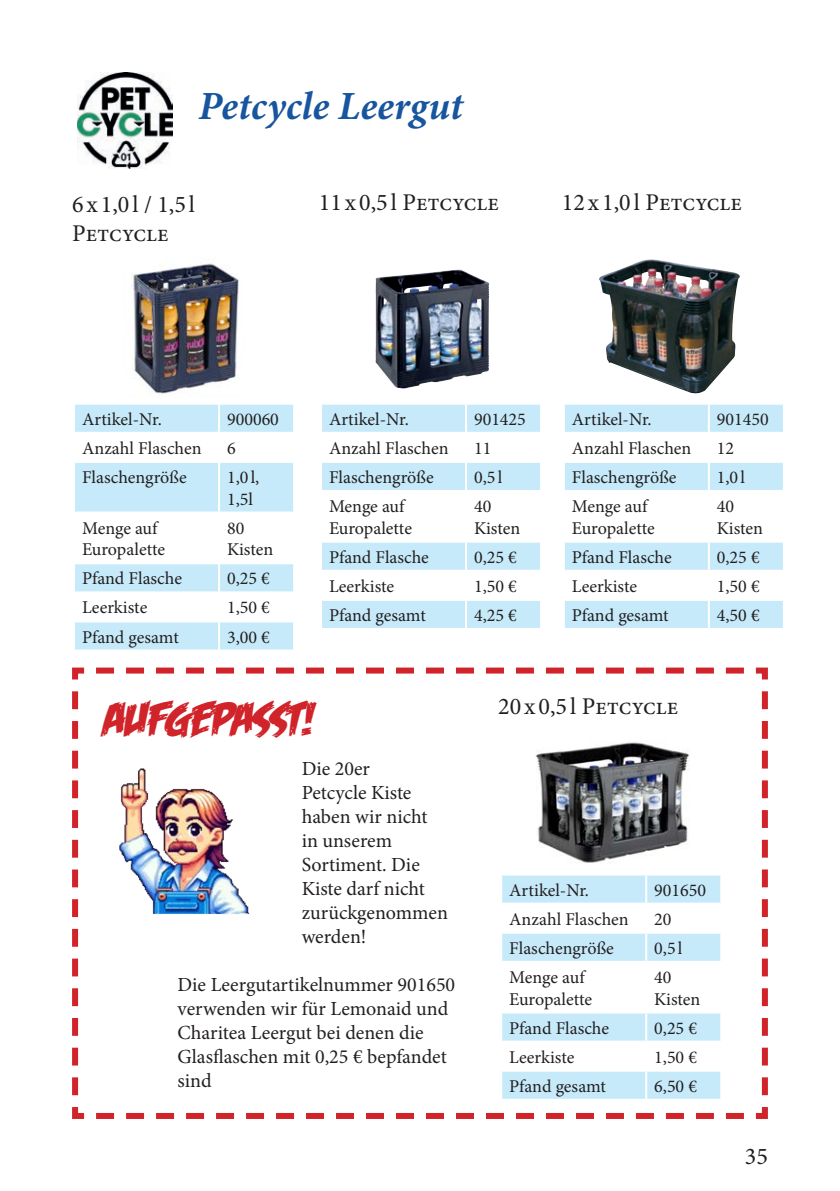
<style>
.page{position:relative;width:840px;height:1191px;background:#fff}
.page>*{position:absolute;margin:0;border:0;box-sizing:border-box;transform-origin:0 0}
.t1{font:48px "Feastof Flesh BB Italic";color:#d1232a}
.GML-ÜBERSCHRIFT{font:italic 700 40px "Minion Pro";color:#18559f}
.t2{font:24px "Minion Pro";color:#231f20}
.t3{font:20px/24px "Minion Pro";color:#231f20}
.t4{font:18px/21.6px "Minion Pro";color:#231f20}
</style>
<div class="page">
<img style="left:131px;top:263px;width:108px;height:131px">
<img style="left:599px;top:259px;width:140px;height:135px">
<img style="left:375px;top:269px;width:114px;height:119px">
<svg style="left:75px;top:405px;width:218px;height:244px;fill:#c6eafa"></svg>
<hr style="left:218px;top:405px;width:2px;height:27px;background:#fff">
<hr style="left:73px;top:432px;width:146px;height:2px;background:#fff">
<hr style="left:219px;top:432px;width:76px;height:2px;background:#fff">
<hr style="left:218px;top:434px;width:2px;height:27px;background:#fff">
<hr style="left:73px;top:461px;width:146px;height:2px;background:#fff">
<hr style="left:219px;top:461px;width:76px;height:2px;background:#fff">
<hr style="left:218px;top:463px;width:2px;height:48px;background:#fff">
<hr style="left:73px;top:511px;width:146px;height:2px;background:#fff">
<hr style="left:219px;top:511px;width:76px;height:2px;background:#fff">
<hr style="left:218px;top:513px;width:2px;height:49px;background:#fff">
<hr style="left:73px;top:562px;width:146px;height:2px;background:#fff">
<hr style="left:219px;top:562px;width:76px;height:2px;background:#fff">
<hr style="left:218px;top:564px;width:2px;height:27px;background:#fff">
<hr style="left:73px;top:591px;width:146px;height:2px;background:#fff">
<hr style="left:219px;top:591px;width:76px;height:2px;background:#fff">
<hr style="left:218px;top:593px;width:2px;height:27px;background:#fff">
<hr style="left:73px;top:620px;width:146px;height:2px;background:#fff">
<hr style="left:219px;top:620px;width:76px;height:2px;background:#fff">
<hr style="left:218px;top:622px;width:2px;height:27px;background:#fff">
<svg style="left:564px;top:405px;width:218px;height:223px"></svg>
<hr style="left:707px;top:405px;width:2px;height:27px;background:#fff">
<hr style="left:562px;top:432px;width:146px;height:2px;background:#fff">
<hr style="left:708px;top:432px;width:76px;height:2px;background:#fff">
<hr style="left:707px;top:434px;width:2px;height:27px;background:#fff">
<hr style="left:562px;top:461px;width:146px;height:2px;background:#fff">
<hr style="left:708px;top:461px;width:76px;height:2px;background:#fff">
<hr style="left:707px;top:463px;width:2px;height:27px;background:#fff">
<hr style="left:562px;top:490px;width:146px;height:2px;background:#fff">
<hr style="left:708px;top:490px;width:76px;height:2px;background:#fff">
<hr style="left:707px;top:492px;width:2px;height:48px;background:#fff">
<hr style="left:562px;top:540px;width:146px;height:2px;background:#fff">
<hr style="left:708px;top:540px;width:76px;height:2px;background:#fff">
<hr style="left:707px;top:542px;width:2px;height:28px;background:#fff">
<hr style="left:562px;top:570px;width:146px;height:2px;background:#fff">
<hr style="left:708px;top:570px;width:76px;height:2px;background:#fff">
<hr style="left:707px;top:572px;width:2px;height:27px;background:#fff">
<hr style="left:562px;top:599px;width:146px;height:2px;background:#fff">
<hr style="left:708px;top:599px;width:76px;height:2px;background:#fff">
<hr style="left:707px;top:601px;width:2px;height:27px;background:#fff">
<svg style="left:322px;top:405px;width:217px;height:223px;fill:#c8eafa"></svg>
<hr style="left:465px;top:405px;width:2px;height:27px;background:#fff">
<hr style="left:320px;top:432px;width:146px;height:2px;background:#fff">
<hr style="left:466px;top:432px;width:75px;height:2px;background:#fff">
<hr style="left:465px;top:434px;width:2px;height:27px;background:#fff">
<hr style="left:320px;top:461px;width:146px;height:2px;background:#fff">
<hr style="left:466px;top:461px;width:75px;height:2px;background:#fff">
<hr style="left:465px;top:463px;width:2px;height:27px;background:#fff">
<hr style="left:320px;top:490px;width:146px;height:2px;background:#fff">
<hr style="left:466px;top:490px;width:75px;height:2px;background:#fff">
<hr style="left:465px;top:492px;width:2px;height:48px;background:#fff">
<hr style="left:320px;top:540px;width:146px;height:2px;background:#fff">
<hr style="left:466px;top:540px;width:75px;height:2px;background:#fff">
<hr style="left:465px;top:542px;width:2px;height:28px;background:#fff">
<hr style="left:320px;top:570px;width:146px;height:2px;background:#fff">
<hr style="left:466px;top:570px;width:75px;height:2px;background:#fff">
<hr style="left:465px;top:572px;width:2px;height:27px;background:#fff">
<hr style="left:320px;top:599px;width:146px;height:2px;background:#fff">
<hr style="left:466px;top:599px;width:75px;height:2px;background:#fff">
<hr style="left:465px;top:601px;width:2px;height:27px;background:#fff">
<img style="left:77px;top:72px;width:95px;height:96px">
<svg style="left:72px;top:667px;width:696px;height:452px"></svg>
<img style="left:110px;top:767px;width:147px;height:147px">
<p class="GML-ÜBERSCHRIFT" style="left:198px;top:77px;width:265px">Petcycle Leergut</p>
<p class="t2" style="left:72px;top:189px;width:124px">6x1,0l / 1,5l</p>
<p class="t2" style="left:72px;top:217px;width:98px">Petcycle</p>
<p class="t2" style="left:319px;top:186px;width:182px">11 x 0,5 l Petcycle</p>
<p class="t2" style="left:561px;top:186px;width:182px">12 x 1,0 l Petcycle</p>
<p class="t4" style="left:82px;top:408px;width:81px">Artikel-Nr.</p>
<p class="t4" style="left:227px;top:408px;width:53px">900060</p>
<p class="t4" style="left:82px;top:437px;width:121px">Anzahl Flaschen</p>
<p class="t4" style="left:227px;top:437px;width:10px">6</p>
<p class="t4" style="left:82px;top:466px;width:106px">Flaschengröße</p>
<p class="t4" style="left:227px;top:466px;width:34px">1,0 l,<br>1,5l</p>
<p class="t4" style="left:82px;top:517px;width:77px">Menge auf</p>
<p class="t4" style="left:82px;top:539px;width:84px">Europalette</p>
<p class="t4" style="left:227px;top:517px;width:19px">80</p>
<p class="t4" style="left:227px;top:539px;width:48px">Kisten</p>
<p class="t4" style="left:82px;top:568px;width:101px">Pfand Flasche</p>
<p class="t4" style="left:227px;top:568px;width:44px">0,25 €</p>
<p class="t4" style="left:82px;top:597px;width:67px">Leerkiste</p>
<p class="t4" style="left:227px;top:597px;width:44px">1,50 €</p>
<p class="t4" style="left:82px;top:626px;width:98px">Pfand gesamt</p>
<p class="t4" style="left:227px;top:626px;width:44px">3,00 €</p>
<p class="t4" style="left:329px;top:408px;width:81px">Artikel-Nr.</p>
<p class="t4" style="left:474px;top:408px;width:53px">901425</p>
<p class="t4" style="left:329px;top:437px;width:121px">Anzahl Flaschen</p>
<p class="t4" style="left:474px;top:437px;width:19px">11</p>
<p class="t4" style="left:329px;top:466px;width:106px">Flaschengröße</p>
<p class="t4" style="left:474px;top:466px;width:30px">0,5 l</p>
<p class="t4" style="left:329px;top:495px;width:77px">Menge auf</p>
<p class="t4" style="left:329px;top:517px;width:84px">Europalette</p>
<p class="t4" style="left:474px;top:495px;width:19px">40</p>
<p class="t4" style="left:474px;top:517px;width:48px">Kisten</p>
<p class="t4" style="left:329px;top:546px;width:101px">Pfand Flasche</p>
<p class="t4" style="left:474px;top:546px;width:44px">0,25 €</p>
<p class="t4" style="left:329px;top:575px;width:67px">Leerkiste</p>
<p class="t4" style="left:474px;top:575px;width:44px">1,50 €</p>
<p class="t4" style="left:329px;top:604px;width:98px">Pfand gesamt</p>
<p class="t4" style="left:474px;top:604px;width:44px">4,25 €</p>
<p class="t4" style="left:571px;top:408px;width:81px">Artikel-Nr.</p>
<p class="t4" style="left:716px;top:408px;width:53px">901450</p>
<p class="t4" style="left:571px;top:437px;width:121px">Anzahl Flaschen</p>
<p class="t4" style="left:716px;top:437px;width:19px">12</p>
<p class="t4" style="left:571px;top:466px;width:106px">Flaschengröße</p>
<p class="t4" style="left:716px;top:466px;width:30px">1,0 l</p>
<p class="t4" style="left:571px;top:495px;width:77px">Menge auf</p>
<p class="t4" style="left:571px;top:517px;width:84px">Europalette</p>
<p class="t4" style="left:716px;top:495px;width:19px">40</p>
<p class="t4" style="left:716px;top:517px;width:48px">Kisten</p>
<p class="t4" style="left:571px;top:546px;width:101px">Pfand Flasche</p>
<p class="t4" style="left:716px;top:546px;width:44px">0,25 €</p>
<p class="t4" style="left:571px;top:575px;width:67px">Leerkiste</p>
<p class="t4" style="left:716px;top:575px;width:44px">1,50 €</p>
<p class="t4" style="left:571px;top:604px;width:98px">Pfand gesamt</p>
<p class="t4" style="left:716px;top:604px;width:44px">4,50 €</p>
<p class="t1" style="left:101px;top:694px;width:211px">AUFGEPASST!</p>
<p class="t3" style="left:301px;top:756px;width:148px">Die 20er<br>Petcycle Kiste haben wir nicht in unserem<br>Sortiment. Die<br>Kiste darf nicht zurückgenommen werden!</p>
<p class="t3" style="left:177px;top:972px;width:279px">Die Leergutartikelnummer 901650 verwenden wir für Lemonaid und<br>Charitea Leergut bei denen die<br>Glasflaschen mit 0,25 € bepfandet sind</p>
<p class="t2" style="left:498px;top:690px;width:182px">20 x 0,5 l Petcycle</p>
<p class="t4" style="left:509px;top:879px;width:81px">Artikel-Nr.</p>
<p class="t4" style="left:654px;top:879px;width:53px">901650</p>
<p class="t4" style="left:509px;top:908px;width:121px">Anzahl Flaschen</p>
<p class="t4" style="left:654px;top:908px;width:19px">20</p>
<p class="t4" style="left:509px;top:937px;width:106px">Flaschengröße</p>
<p class="t4" style="left:654px;top:937px;width:30px">0,5 l</p>
<p class="t4" style="left:509px;top:966px;width:77px">Menge auf</p>
<p class="t4" style="left:509px;top:988px;width:84px">Europalette</p>
<p class="t4" style="left:654px;top:966px;width:19px">40</p>
<p class="t4" style="left:654px;top:988px;width:48px">Kisten</p>
<p class="t4" style="left:509px;top:1017px;width:101px">Pfand Flasche</p>
<p class="t4" style="left:654px;top:1017px;width:44px">0,25 €</p>
<p class="t4" style="left:509px;top:1046px;width:67px">Leerkiste</p>
<p class="t4" style="left:654px;top:1046px;width:44px">1,50 €</p>
<p class="t4" style="left:509px;top:1075px;width:98px">Pfand gesamt</p>
<p class="t4" style="left:654px;top:1075px;width:44px">6,50 €</p>
<p class="t2" style="left:744px;top:1140px;width:25px">35</p>
</div>
